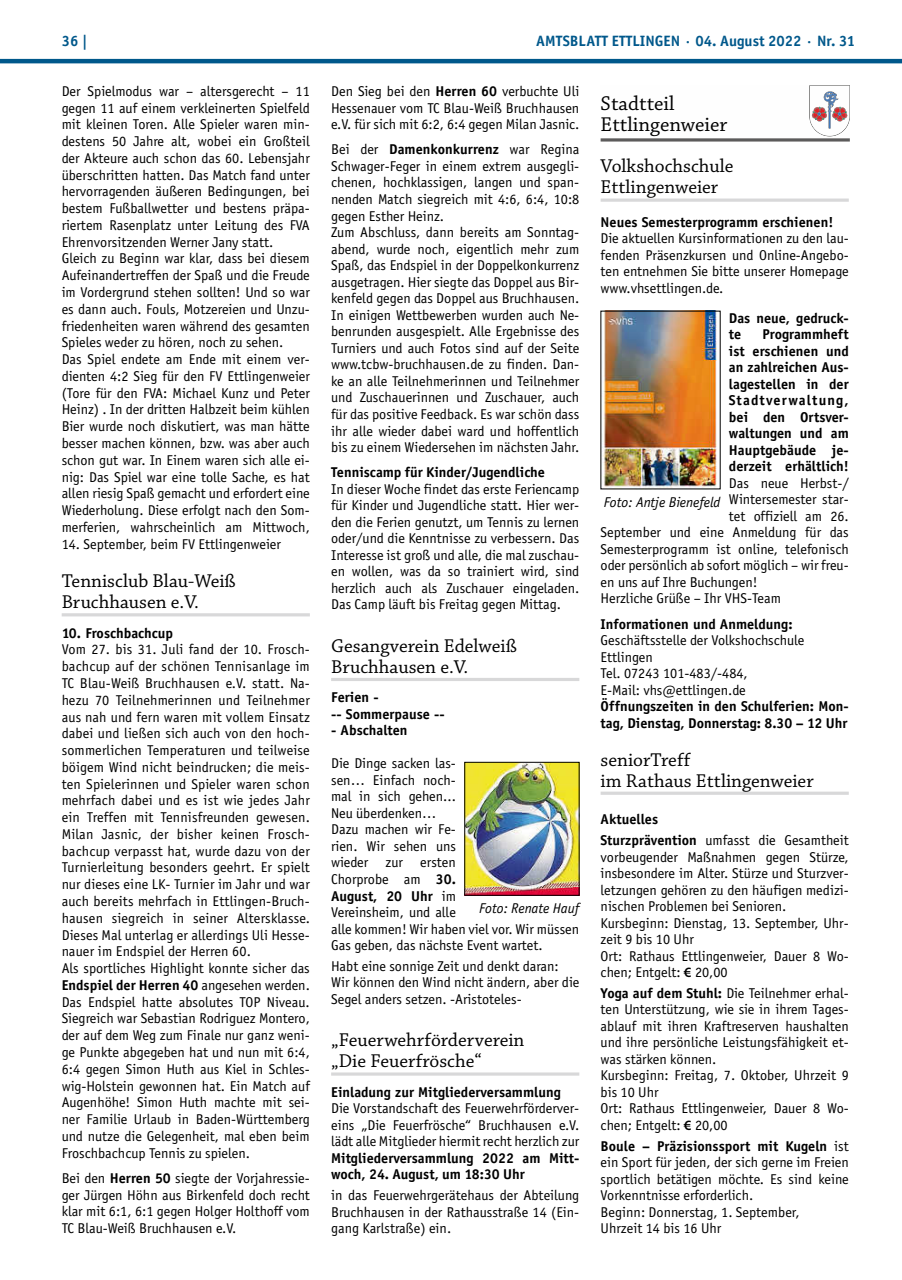
<style>
.page{position:relative;width:902px;height:1280px;background:#fff}
.page>*{position:absolute;margin:0;border:0;box-sizing:border-box;transform-origin:0 0}
.t1{font:21px/21px "Chaparral Pro";color:#000}
.t2{font:19.5px/21px "Chaparral Pro";color:#000}
.t3{font:700 15px "Officina Sans";color:#00588b}
.t4{font:14.25px/16.5px "Officina Sans";color:#000}
.t5{font:700 14.25px/16.5px "Officina Sans";color:#000}
.t6{font:italic 14.25px "Officina Sans";color:#000}
.s1{font-weight:700}
.s2{font-weight:400}
.s3{font-family:"Myriad Pro";font-weight:600}
</style>
<div class="page">
<hr style="left:0;top:59px;width:901px;height:4px;background:#00588b">
<hr style="left:62px;top:613px;width:248px;height:3px;background:#d8d8d9">
<hr style="left:331px;top:678px;width:248px;height:3px;background:#d8d8d9">
<hr style="left:331px;top:1072px;width:248px;height:4px;background:#e1e1e1">
<img style="left:466px;top:764px;width:111px;height:129px">
<div style="left:464px;top:762px;width:115px;height:133px;border:1px solid #000"></div>
<hr style="left:600px;top:199px;width:248px;height:3px;background:#d8d8d9">
<hr style="left:600px;top:792px;width:248px;height:3px;background:#d8d8d9">
<svg style="left:600px;top:138px;width:249px;height:4px"></svg>
<svg style="left:809px;top:85px;width:41px;height:52px"></svg>
<img style="left:602px;top:313px;width:115px;height:174px">
<p class="t3" style="left:62px;top:32px;width:28px">36 |</p>
<p class="t3" style="left:536px;top:32px;width:320px">AMTSBLATT ETTLINGEN · 04. August 2022 · Nr. 31</p>
<p class="t4" style="left:62px;top:83px;width:250px">Der Spielmodus war – altersgerecht – 11 gegen 11 auf einem verkleinerten Spielfeld mit kleinen Toren. Alle Spieler waren min&shy;destens 50 Jahre alt, wobei ein Großteil der Akteure auch schon das 60. Lebensjahr überschritten hatten. Das Match fand unter hervorragenden äußeren Bedingungen, bei bestem Fußballwetter und bestens präpa&shy;riertem Rasenplatz unter Leitung des FVA Ehrenvorsitzenden Werner Jany statt.<br>Gleich zu Beginn war klar, dass bei diesem Aufeinandertreffen der Spaß und die Freude im Vordergrund stehen sollten! Und so war es dann auch. Fouls, Motzereien und Unzu&shy;friedenheiten waren während des gesamten Spieles weder zu hören, noch zu sehen.<br>Das Spiel endete am Ende mit einem ver&shy;dienten 4:2 Sieg für den FV Ettlingenweier (Tore für den FVA: Michael Kunz und Peter Heinz) . In der dritten Halbzeit beim kühlen Bier wurde noch diskutiert, was man hätte besser machen können, bzw. was aber auch schon gut war. In Einem waren sich alle ei&shy;nig: Das Spiel war eine tolle Sache, es hat allen riesig Spaß gemacht und erfordert eine Wiederholung. Diese erfolgt nach den Som&shy;merferien, wahrscheinlich am Mittwoch,</p>
<p class="t4" style="left:62px;top:535px;width:221px">14. September, beim FV Ettlingenweier</p>
<h2 class="t2" style="left:62px;top:571px;width:176px">Tennisclub Blau-Weiß<br>Bruchhausen e.V.</h2>
<p class="t5" style="left:62px;top:624px;width:113px">10. Froschbachcup</p>
<p class="t4" style="left:62px;top:641px;width:250px">Vom 27. bis 31. Juli fand der 10. Frosch&shy;bachcup auf der schönen Tennisanlage im TC Blau-Weiß Bruchhausen e.V. statt. Na&shy;hezu 70 Teilnehmerinnen und Teilnehmer aus nah und fern waren mit vollem Einsatz dabei und ließen sich auch von den hoch&shy;sommerlichen Temperaturen und teilweise böigem Wind nicht beindrucken; die meis&shy;ten Spielerinnen und Spieler waren schon mehrfach dabei und es ist wie jedes Jahr ein Treffen mit Tennisfreunden gewesen.<br>Milan Jasnic, der bisher keinen Frosch&shy;bachcup verpasst hat, wurde dazu von der Turnierleitung besonders geehrt. Er spielt nur dieses eine LK- Turnier im Jahr und war auch bereits mehrfach in Ettlingen-Bruch&shy;hausen siegreich in seiner Altersklasse.<br>Dieses Mal unterlag er allerdings Uli Hesse&shy;nauer im Endspiel der Herren 60.<br>Als sportliches Highlight konnte sicher das <span class="s1">Endspiel der Herren 40</span> angesehen werden.<br>Das Endspiel hatte absolutes TOP Niveau.<br>Siegreich war Sebastian Rodriguez Montero, der auf dem Weg zum Finale nur ganz weni&shy;ge Punkte abgegeben hat und nun mit 6:4, 6:4 gegen Simon Huth aus Kiel in Schles&shy;wig-Holstein gewonnen hat. Ein Match auf Augenhöhe! Simon Huth machte mit sei&shy;ner Familie Urlaub in Baden-Württemberg und nutze die Gelegenheit, mal eben beim Froschbachcup Tennis zu spielen.</p>
<p class="t4" style="left:62px;top:1170px;width:250px;text-align:justify">Bei den <span class="s1">Herren 50</span> siegte der Vorjahressie&shy;ger Jürgen Höhn aus Birkenfeld doch recht klar mit 6:1, 6:1 gegen Holger Holthoff vom TC Blau-Weiß Bruchhausen e.V.</p>
<p class="t4" style="left:331px;top:83px;width:250px;text-align:justify">Den Sieg bei den <span class="s1">Herren 60</span> verbuchte Uli Hessenauer vom TC Blau-Weiß Bruchhausen e.V. für sich mit 6:2, 6:4 gegen Milan Jasnic.</p>
<p class="t4" style="left:331px;top:141px;width:250px">Bei der <span class="s1">Damenkonkurrenz</span> war Regina Schwager-Feger in einem extrem ausgegli&shy;chenen, hochklassigen, langen und span&shy;nenden Match siegreich mit 4:6, 6:4, 10:8 gegen Esther Heinz.<br>Zum Abschluss, dann bereits am Sonntag&shy;abend, wurde noch, eigentlich mehr zum Spaß, das Endspiel in der Doppelkonkurrenz ausgetragen. Hier siegte das Doppel aus Bir&shy;kenfeld gegen das Doppel aus Bruchhausen.<br>In einigen Wettbewerben wurden auch Ne&shy;benrunden ausgespielt. Alle Ergebnisse des Turniers und auch Fotos sind auf der Seite www.tcbw-bruchhausen.de zu finden. Dan&shy;ke an alle Teilnehmerinnen und Teilnehmer und Zuschauerinnen und Zuschauer, auch für das positive Feedback. Es war schön dass ihr alle wieder dabei ward und hoffentlich bis zu einem Wiedersehen im nächsten Jahr.</p>
<p class="t5" style="left:331px;top:464px;width:215px">Tenniscamp für Kinder/Jugendliche</p>
<p class="t4" style="left:331px;top:481px;width:250px;text-align:justify">In dieser Woche findet das erste Feriencamp für Kinder und Jugendliche statt. Hier wer&shy;den die Ferien genutzt, um Tennis zu lernen oder/und die Kenntnisse zu verbessern. Das Interesse ist groß und alle, die mal zuschau&shy;en wollen, was da so trainiert wird, sind herzlich auch als Zuschauer eingeladen.<br>Das Camp läuft bis Freitag gegen Mittag.</p>
<h2 class="t2" style="left:331px;top:636px;width:187px">Gesangverein Edelweiß<br>Bruchhausen e.V.</h2>
<p class="t5" style="left:331px;top:689px;width:115px">Ferien -<br>-- Sommerpause --</p>
<p class="t5" style="left:331px;top:722px;width:78px">- Abschalten</p>
<h1 class="t1" style="left:600px;top:93px;width:128px">Stadtteil<br>Ettlingenweier</h1>
<h2 class="t2" style="left:600px;top:157px;width:134px">Volkshochschule<br>Ettlingenweier</h2>
<p class="t5" style="left:600px;top:214px;width:234px">Neues Semesterprogramm erschienen!</p>
<p class="t4" style="left:600px;top:230px;width:250px;text-align:justify">Die aktuellen Kursinformationen zu den lau&shy;fenden Präsenzkursen und Online-Angebo&shy;ten entnehmen Sie bitte unserer Homepage www.vhsettlingen.de.</p>
<p class="t5" style="left:729px;top:310px;width:121px">Das neue, gedruck&shy;te</p>
<p class="t5" style="left:729px;top:326px;width:121px;text-align:justify;text-indent:33px">Programmheft ist erschienen und an zahlreichen Aus&shy;lagestellen in der Stadtverwaltung, bei den Ortsver&shy;waltungen und am Hauptgebäude je&shy;derzeit erhältlich!</p>
<p class="t4" style="left:729px;top:475px;width:121px">Das neue Herbst-/</p>
<p class="t4" style="left:729px;top:491px;width:121px">Wintersemester star-</p>
<p class="t4" style="left:729px;top:508px;width:121px">tet offiziell am 26.</p>
<p class="t4" style="left:600px;top:524px;width:250px">September und eine Anmeldung für das</p>
<p class="t4" style="left:600px;top:541px;width:250px">Semesterprogramm ist online, telefonisch</p>
<p class="t4" style="left:600px;top:557px;width:250px">oder persönlich ab sofort möglich – wir freu-</p>
<p class="t4" style="left:600px;top:574px;width:158px">en uns auf Ihre Buchungen!</p>
<p class="t4" style="left:600px;top:590px;width:182px">Herzliche Grüße – Ihr VHS-Team</p>
<p class="t5" style="left:600px;top:615px;width:193px">Informationen und Anmeldung:</p>
<p class="t4" style="left:600px;top:632px;width:205px">Geschäftsstelle der Volkshochschule<br>Ettlingen<br>Tel. 07243 101-483/-484,<br>E-Mail: vhs@ettlingen.de</p>
<p class="t5" style="left:600px;top:698px;width:250px">Öffnungszeiten in den Schulferien: Mon&shy;tag, Dienstag, Donnerstag: 8.30 – 12 Uhr</p>
<h2 class="t2" style="left:600px;top:750px;width:214px">seniorTreff<br>im Rathaus Ettlingenweier</h2>
<p class="t5" style="left:600px;top:809px;width:250px;line-height:20.7px">Aktuelles<br>Sturzprävention <span class="s2">umfasst die Gesamtheit</span></p>
<p class="t4" style="left:600px;top:848px;width:250px">vorbeugender Maßnahmen gegen Stürze, insbesondere im Alter. Stürze und Sturzver&shy;letzungen gehören zu den häufigen medizi&shy;nischen Problemen bei Senioren.<br>Kursbeginn: Dienstag, 13. September, Uhr&shy;zeit 9 bis 10 Uhr<br>Ort: Rathaus Ettlingenweier, Dauer 8 Wo&shy;chen; Entgelt: <span class="s3">€</span> 20,00</p>
<p class="t4" style="left:600px;top:985px;width:250px"><span class="s1">Yoga auf dem Stuhl:</span> Die Teilnehmer erhal&shy;ten Unterstützung, wie sie in ihrem Tages&shy;ablauf mit ihren Kraftreserven haushalten und ihre persönliche Leistungsfähigkeit et&shy;was stärken können.<br>Kursbeginn: Freitag, 7. Oktober, Uhrzeit 9 bis 10 Uhr<br>Ort: Rathaus Ettlingenweier, Dauer 8 Wo&shy;chen; Entgelt: <span class="s3">€</span> 20,00</p>
<p class="t4" style="left:600px;top:1137px;width:250px"><span class="s1">Boule – Präzisionssport mit Kugeln</span> ist ein Sport für jeden, der sich gerne im Freien sportlich betätigen möchte. Es sind keine Vorkenntnisse erforderlich.<br>Beginn: Donnerstag, 1. September,<br>Uhrzeit 14 bis 16 Uhr</p>
<p class="t6" style="left:604px;top:494px;width:118px">Foto: Antje Bienefeld</p>
<p class="t4" style="left:331px;top:755px;width:249px">Die Dinge sacken las-<br>sen… Einfach noch-<br>mal in sich gehen...<br>Neu überdenken…<br>Dazu machen wir Fe-<br>rien. Wir sehen uns<br>wieder zur ersten<br>Chorprobe am <span class="s1">30.<br>August, 20 Uhr</span> im<br>Vereinsheim, und alle<br>alle kommen! Wir haben viel vor. Wir müssen<br>Gas geben, das nächste Event wartet.</p>
<p class="t4" style="left:331px;top:958px;width:249px">Habt eine sonnige Zeit und denkt daran:<br>Wir können den Wind nicht ändern, aber die<br>Segel anders setzen. -Aristoteles-</p>
<h2 class="t2" style="left:331px;top:1030px;width:195px">„Feuerwehrförderverein „Die Feuerfrösche“</h2>
<p class="t5" style="left:331px;top:1083px;width:231px">Einladung zur Mitgliederversammlung</p>
<p class="t4" style="left:331px;top:1100px;width:250px;text-align:justify">Die Vorstandschaft des Feuerwehrförderver&shy;eins „Die Feuerfrösche“ Bruchhausen e.V. lädt alle Mitglieder hiermit recht herzlich zur</p>
<p class="t5" style="left:331px;top:1149px;width:250px">Mitgliederversammlung 2022 am Mitt&shy;woch, 24. August, um 18:30 Uhr</p>
<p class="t4" style="left:331px;top:1187px;width:250px;text-align:justify">in das Feuerwehrgerätehaus der Abteilung Bruchhausen in der Rathausstraße 14 (Ein&shy;gang Karlstraße) ein.</p>
<p class="t6" style="left:479px;top:900px;width:102px">Foto: Renate Hauf</p>
</div>
